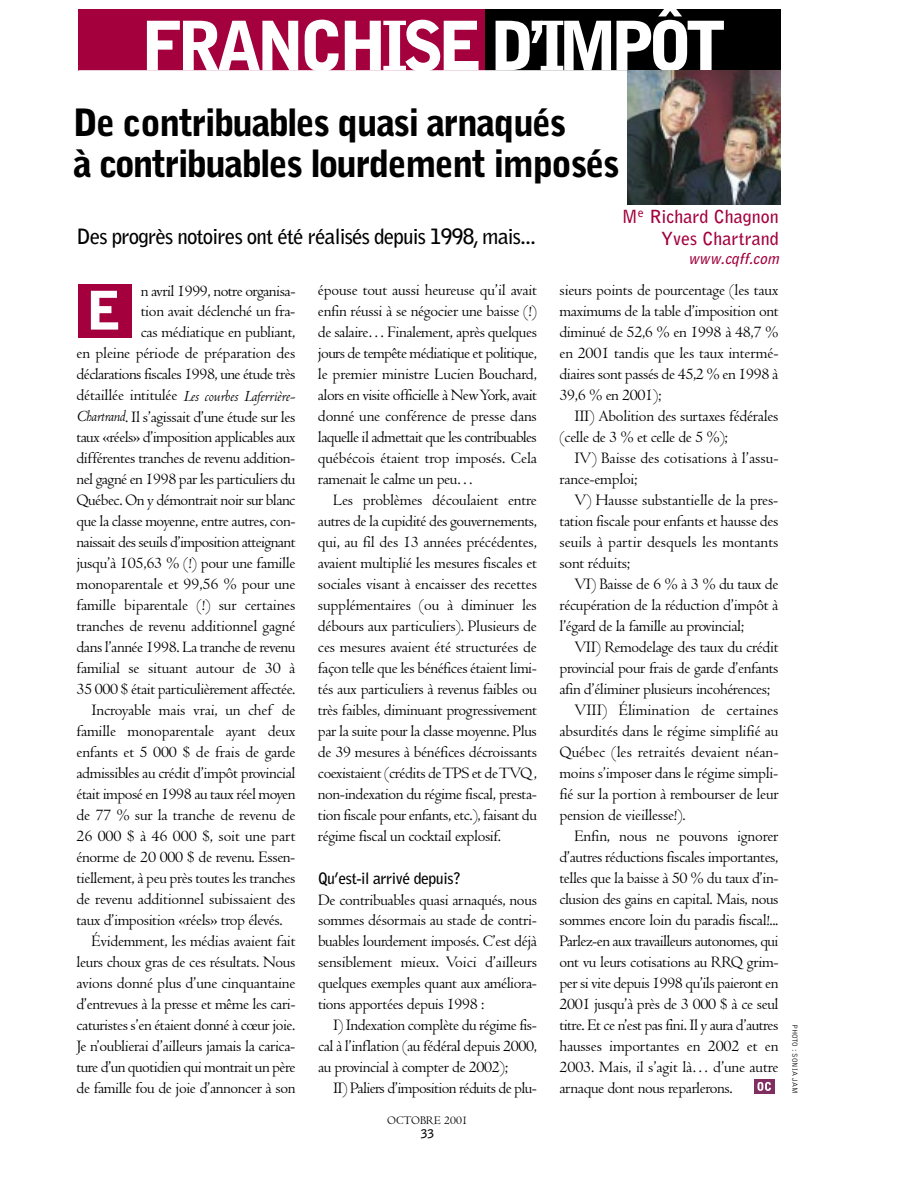
<style>
.page{position:relative;width:918px;height:1188px;background:#fff}
.page>*{position:absolute;margin:0;border:0;box-sizing:border-box;transform-origin:0 0}
.t1{font:900 67.5px "Bell Gothic";letter-spacing:-.085em;color:#fff}
.t2{font:900 52.8px "Bell Gothic";color:#fff}
.t3{font:900 37.5px/40.5px "Bell Gothic";letter-spacing:-.04em;color:#000}
.t4{font:700 21px "Bell Gothic";letter-spacing:-.04em;color:#000}
.t5{font:700 18px/21.6px "Bell Gothic";color:#a3003d;text-align:right}
.t6{font:16.5px/21px "Centaur";letter-spacing:-.025em;color:#000;text-align:justify}
.t7{font:16.5px/21px "Centaur";color:#000}
.t8{font:italic 16.5px "Centaur";letter-spacing:-.01em;color:#000}
.t9{font:16.5px "Centaur";letter-spacing:-.005em;color:#000}
.t10{font:700 15.75px "Bell Gothic";letter-spacing:-.03em;color:#000}
.t11{font:italic 700 15px "Bell Gothic";color:#a3003d}
.t12{font:12px "Centaur";color:#000}
.t13{font:700 12px "Bell Gothic";color:#000}
.t14{font:300 7.5px "Bell Gothic";color:#000}
.s1{font-style:normal}
.s2{font-style:italic}
</style>
<div class="page">
<div style="left:483px;top:9px;width:297px;height:61px;background:#000"></div>
<div style="left:78px;top:9px;width:407px;height:61px;background:#a3003d"></div>
<div style="left:78px;top:284px;width:54px;height:54px;background:#a3003d"></div>
<img style="left:628px;top:70px;width:152px;height:135px">
<div style="left:754px;top:1079px;width:21px;height:15px;background:#802e60"></div>
<svg style="left:758px;top:1082px;width:13px;height:9px"></svg>
<h1 class="t1" style="left:142px;top:22px;width:586px">FRANCHISE D’IMPÔT</h1>
<h3 class="t3" style="left:73px;top:107px;width:548px">De contribuables quasi arnaqués<br>à contribuables lourdement imposés</h3>
<p class="t4" style="left:76px;top:229px;width:461px">Des progrès notoires ont été réalisés depuis 1998, mais...</p>
<p class="t6" style="left:141px;top:281px;width:156px">n avril 1999, notre organisa-</p>
<p class="t6" style="left:141px;top:302px;width:156px">tion avait déclenché un fra-</p>
<p class="t6" style="left:141px;top:323px;width:156px">cas médiatique en publiant,</p>
<p class="t6" style="left:77px;top:344px;width:220px">en pleine période de préparation des</p>
<p class="t6" style="left:77px;top:365px;width:221px">déclarations fiscales 1998, une étude très</p>
<p class="t8" style="left:77px;top:389px;width:221px"><span class="s1">détaillée intitulée</span> Les courbes Laferrière-</p>
<p class="t6" style="left:77px;top:407px;width:220px"><span class="s2">Chartrand</span>. Il s’agissait d’une étude sur les</p>
<p class="t6" style="left:77px;top:428px;width:220px">taux «réels» d’imposition applicables aux</p>
<p class="t6" style="left:76px;top:449px;width:220px">différentes tranches de revenu addition-</p>
<p class="t6" style="left:76px;top:470px;width:221px">nel gagné en 1998 par les particuliers du</p>
<p class="t6" style="left:76px;top:491px;width:220px">Québec. On y démontrait noir sur blanc</p>
<p class="t6" style="left:76px;top:512px;width:221px">que la classe moyenne, entre autres, con-</p>
<p class="t6" style="left:76px;top:533px;width:221px">naissait des seuils d’imposition atteignant</p>
<p class="t6" style="left:77px;top:554px;width:220px">jusqu’à 105,63 % (!) pour une famille</p>
<p class="t6" style="left:77px;top:575px;width:220px">monoparentale et 99,56 % pour une</p>
<p class="t6" style="left:77px;top:596px;width:220px">famille biparentale (!) sur certaines</p>
<p class="t6" style="left:77px;top:617px;width:221px">tranches de revenu additionnel gagné</p>
<p class="t6" style="left:77px;top:638px;width:221px">dans l’année 1998. La tranche de revenu</p>
<p class="t6" style="left:76px;top:659px;width:220px">familial se situant autour de 30 à</p>
<p class="t6" style="left:76px;top:680px;width:221px">35 000 $ était particulièrement affectée.</p>
<p class="t6" style="left:91px;top:701px;width:205px">Incroyable mais vrai, un chef de</p>
<p class="t6" style="left:76px;top:722px;width:220px">famille monoparentale ayant deux</p>
<p class="t6" style="left:76px;top:743px;width:220px">enfants et 5 000 $ de frais de garde</p>
<p class="t6" style="left:76px;top:764px;width:221px">admissibles au crédit d’impôt provincial</p>
<p class="t6" style="left:76px;top:785px;width:220px">était imposé en 1998 au taux réel moyen</p>
<p class="t6" style="left:76px;top:806px;width:220px">de 77 % sur la tranche de revenu de</p>
<p class="t6" style="left:76px;top:827px;width:220px">26 000 $ à 46 000 $, soit une part</p>
<p class="t6" style="left:76px;top:848px;width:220px">énorme de 20 000 $ de revenu. Essen-</p>
<p class="t6" style="left:76px;top:869px;width:221px">tiellement, à peu près toutes les tranches</p>
<p class="t6" style="left:76px;top:890px;width:221px">de revenu additionnel subissaient des</p>
<p class="t6" style="left:76px;top:911px;width:208px">taux d’imposition «réels» trop élevés.</p>
<p class="t6" style="left:91px;top:932px;width:206px">Évidemment, les médias avaient fait</p>
<p class="t6" style="left:76px;top:953px;width:221px">leurs choux gras de ces résultats. Nous</p>
<p class="t6" style="left:76px;top:974px;width:220px">avions donné plus d’une cinquantaine</p>
<p class="t6" style="left:76px;top:995px;width:221px">d’entrevues à la presse et même les cari-</p>
<p class="t6" style="left:76px;top:1016px;width:220px">caturistes s’en étaient donné à cœur joie.</p>
<p class="t6" style="left:76px;top:1037px;width:220px">Je n’oublierai d’ailleurs jamais la carica-</p>
<p class="t6" style="left:76px;top:1058px;width:220px">ture d’un quotidien qui montrait un père</p>
<p class="t6" style="left:76px;top:1079px;width:221px">de famille fou de joie d’annoncer à son</p>
<h2 class="t2" style="left:86px;top:292px;width:37px">E</h2>
<p class="t6" style="left:318px;top:281px;width:221px">épouse tout aussi heureuse qu’il avait enfin réussi à se négocier une baisse (!) de salaire… Finalement, après quelques jours de tempête médiatique et politique, le premier ministre Lucien Bouchard, alors en visite officielle à New York, avait donné une conférence de presse dans laquelle il admettait que les contribuables québécois étaient trop imposés. Cela ramenait le calme un peu…</p>
<p class="t6" style="left:318px;top:491px;width:221px;text-indent:15px">Les problèmes découlaient entre autres de la cupidité des gouvernements, qui, au fil des 13 années précédentes, avaient multiplié les mesures fiscales et sociales visant à encaisser des recettes supplémentaires (ou à diminuer les débours aux particuliers). Plusieurs de ces mesures avaient été structurées de façon telle que les bénéfices étaient limi&shy;tés aux particuliers à revenus faibles ou très faibles, diminuant progressivement par la suite pour la classe moyenne. Plus de 39 mesures à bénéfices décroissants coexistaient (crédits de TPS et de TVQ, non-indexation du régime fiscal, presta&shy;tion fiscale pour enfants, etc.), faisant du régime fiscal un cocktail explosif.</p>
<p class="t10" style="left:318px;top:872px;width:144px">Qu’est-il arrivé depuis?</p>
<p class="t6" style="left:318px;top:890px;width:221px">De contribuables quasi arnaqués, nous sommes désormais au stade de contri&shy;buables lourdement imposés. C’est déjà sensiblement mieux. Voici d’ailleurs quelques exemples quant aux améliora&shy;tions apportées depuis 1998 :</p>
<p class="t6" style="left:318px;top:1016px;width:221px;text-indent:15px">I) Indexation complète du régime fis&shy;cal à l’inflation (au fédéral depuis 2000, au provincial à compter de 2002);</p>
<p class="t6" style="left:333px;top:1079px;width:205px">II) Paliers d’imposition réduits de plu-</p>
<p class="t12" style="left:387px;top:1116px;width:82px">OCTOBRE 2001</p>
<p class="t13" style="left:421px;top:1129px;width:15px">33</p>
<p class="t5" style="left:622px;top:208px;width:158px">M<sup>e</sup> Richard Chagnon<br>Yves Chartrand</p>
<p class="t11" style="left:688px;top:254px;width:95px">www.cqff.com</p>
<p class="t6" style="left:559px;top:281px;width:221px">sieurs points de pourcentage (les taux maximums de la table d’imposition ont diminué de 52,6 % en 1998 à 48,7 % en 2001 tandis que les taux intermé&shy;diaires sont passés de 45,2 % en 1998 à 39,6 % en 2001);</p>
<p class="t6" style="left:560px;top:407px;width:221px;text-indent:15px">III) Abolition des surtaxes fédérales (celle de 3 % et celle de 5 %);</p>
<p class="t7" style="left:560px;top:449px;width:220px;text-indent:15px">IV) Baisse des cotisations à l’assu&shy;rance-emploi;</p>
<p class="t6" style="left:560px;top:491px;width:221px;text-indent:15px">V) Hausse substantielle de la pres&shy;tation fiscale pour enfants et hausse des seuils à partir desquels les montants sont réduits;</p>
<p class="t6" style="left:560px;top:575px;width:220px;text-indent:15px">VI) Baisse de 6 % à 3 % du taux de récupération de la réduction d’impôt à l’égard de la famille au provincial;</p>
<p class="t6" style="left:575px;top:638px;width:205px">VII) Remodelage des taux du crédit</p>
<p class="t6" style="left:560px;top:659px;width:221px">provincial pour frais de garde d’enfants</p>
<p class="t6" style="left:560px;top:680px;width:212px">afin d’éliminer plusieurs incohérences;</p>
<p class="t7" style="left:575px;top:701px;width:205px">VIII) Élimination de certaines</p>
<p class="t9" style="left:560px;top:725px;width:220px">absurdités dans le régime simplifié au</p>
<p class="t7" style="left:560px;top:743px;width:221px">Québec (les retraités devaient néan-</p>
<p class="t6" style="left:560px;top:764px;width:220px">moins s’imposer dans le régime simpli-</p>
<p class="t6" style="left:560px;top:785px;width:220px">fié sur la portion à rembourser de leur</p>
<p class="t6" style="left:560px;top:806px;width:128px">pension de vieillesse!).</p>
<p class="t6" style="left:575px;top:827px;width:205px">Enfin, nous ne pouvons ignorer</p>
<p class="t6" style="left:560px;top:848px;width:221px">d’autres réductions fiscales importantes,</p>
<p class="t6" style="left:560px;top:869px;width:220px">telles que la baisse à 50 % du taux d’in-</p>
<p class="t6" style="left:560px;top:890px;width:221px">clusion des gains en capital. Mais, nous</p>
<p class="t6" style="left:560px;top:911px;width:220px">sommes encore loin du paradis fiscal!...</p>
<p class="t6" style="left:560px;top:932px;width:221px">Parlez-en aux travailleurs autonomes, qui</p>
<p class="t6" style="left:560px;top:953px;width:221px">ont vu leurs cotisations au RRQ grim-</p>
<p class="t6" style="left:560px;top:974px;width:220px">per si vite depuis 1998 qu’ils paieront en</p>
<p class="t6" style="left:560px;top:995px;width:220px">2001 jusqu’à près de 3 000 $ à ce seul</p>
<p class="t6" style="left:560px;top:1016px;width:220px">titre. Et ce n’est pas fini. Il y aura d’autres</p>
<p class="t6" style="left:559px;top:1037px;width:221px">hausses importantes en 2002 et en</p>
<p class="t6" style="left:559px;top:1058px;width:221px">2003. Mais, il s’agit là… d’une autre</p>
<p class="t6" style="left:559px;top:1079px;width:175px">arnaque dont nous reparlerons.</p>
<p class="t14" style="left:799px;top:1024px;width:71px;rotate:90deg">PHOTO : SONIA JAM</p>
</div>
